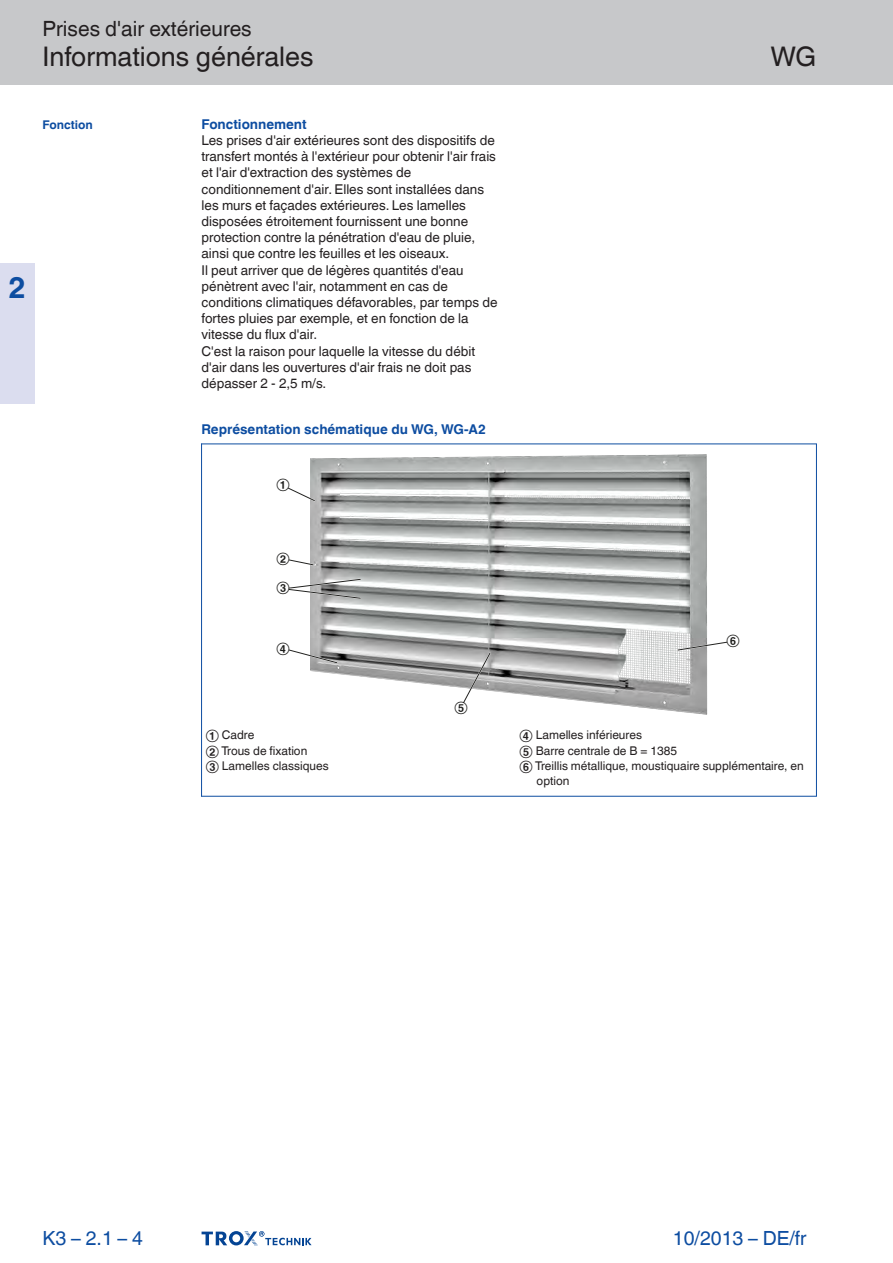
<style>
.page{position:relative;width:893px;height:1263px;background:#fff}
.page>*{position:absolute;margin:0;border:0;box-sizing:border-box;transform-origin:0 0}
.t1{font:700 30px "TROX Helvetica";color:#0d4da1}
.t2{font:27px "TROX Helvetica";color:#231f20}
.t3{font:21px "TROX Helvetica";color:#231f20}
.t4{font:19.5px "TROX Helvetica";color:#0d4da1}
.t5{font:13.5px/16.2px "TROX Helvetica";color:#231f20}
.t6{font:700 13.5px "TROX Helvetica";color:#0d4da1}
.t7{font:12px/15.8px "TROX Helvetica";color:#231f20}
.t8{font:700 12px "TROX Helvetica";color:#0d4da1}
.t9{font:12px "TROX Helvetica";color:#1d1d1b}
</style>
<div class="page">
<div style="left:0;top:0;width:893px;height:85px;background:#c7c8ca"></div>
<div style="left:0;top:264px;width:34px;height:140px;background:#dbddef"></div>
<img style="left:310px;top:454px;width:397px;height:261px">
<svg style="left:288px;top:486px;width:28px;height:17px"></svg>
<svg style="left:288px;top:558px;width:27px;height:8px"></svg>
<svg style="left:676px;top:640px;width:52px;height:12px"></svg>
<svg style="left:462px;top:651px;width:30px;height:54px"></svg>
<svg style="left:288px;top:578px;width:74px;height:22px"></svg>
<svg style="left:288px;top:648px;width:51px;height:16px"></svg>
<hr style="left:201px;top:443px;width:1px;height:354px;background:#0d4da1">
<hr style="left:816px;top:443px;width:1px;height:354px;background:#0d4da1">
<hr style="left:201px;top:443px;width:615px;height:1px;background:#0d4da1">
<hr style="left:201px;top:796px;width:615px;height:1px;background:#0d4da1">
<svg style="left:202px;top:1231px;width:110px;height:15px"></svg>
<h1 class="t1" style="left:8px;top:270px;width:19px">2</h1>
<h3 class="t3" style="left:43px;top:17px;width:211px">Prises d'air extérieures</h3>
<h2 class="t2" style="left:43px;top:41px;width:273px">Informations générales</h2>
<h2 class="t2" style="left:770px;top:41px;width:48px">WG</h2>
<p class="t8" style="left:43px;top:117px;width:52px">Fonction</p>
<p class="t6" style="left:202px;top:116px;width:107px">Fonctionnement</p>
<p class="t5" style="left:202px;top:132px;width:298px">Les prises d'air extérieures sont des dispositifs de transfert montés à l'extérieur pour obtenir l'air frais et l'air d'extraction des systèmes de conditionnement d'air. Elles sont installées dans les murs et façades extérieures. Les lamelles disposées étroitement fournissent une bonne protection contre la pénétration d'eau de pluie, ainsi que contre les feuilles et les oiseaux.<br>Il peut arriver que de légères quantités d'eau pénètrent avec l'air, notamment en cas de conditions climatiques défavorables, par temps de fortes pluies par exemple, et en fonction de la vitesse du flux d'air.<br>C'est la raison pour laquelle la vitesse du débit d'air dans les ouvertures d'air frais ne doit pas dépasser 2 - 2,5 m/s.</p>
<p class="t6" style="left:202px;top:422px;width:286px">Représentation schématique du WG, WG-A2</p>
<p class="t9" style="left:276px;top:477px;width:15px">①</p>
<p class="t9" style="left:276px;top:551px;width:15px">②</p>
<p class="t9" style="left:276px;top:580px;width:15px">③</p>
<p class="t9" style="left:276px;top:641px;width:15px">④</p>
<p class="t9" style="left:454px;top:700px;width:15px">⑤</p>
<p class="t9" style="left:726px;top:633px;width:15px">⑥</p>
<p class="t7" style="left:206px;top:727px;width:124px">① Cadre<br>② Trous de fixation<br>③ Lamelles classiques</p>
<p class="t7" style="left:520px;top:727px;width:286px">④ Lamelles inférieures<br>⑤ Barre centrale de B = 1385<br>⑥ Treillis métallique, moustiquaire supplémentaire, en</p>
<p class="t7" style="left:537px;top:773px;width:34px">option</p>
<h3 class="t4" style="left:43px;top:1227px;width:102px">K3 – 2.1 – 4</h3>
<h3 class="t4" style="left:673px;top:1227px;width:135px">10/2013 – DE/fr</h3>
</div>
